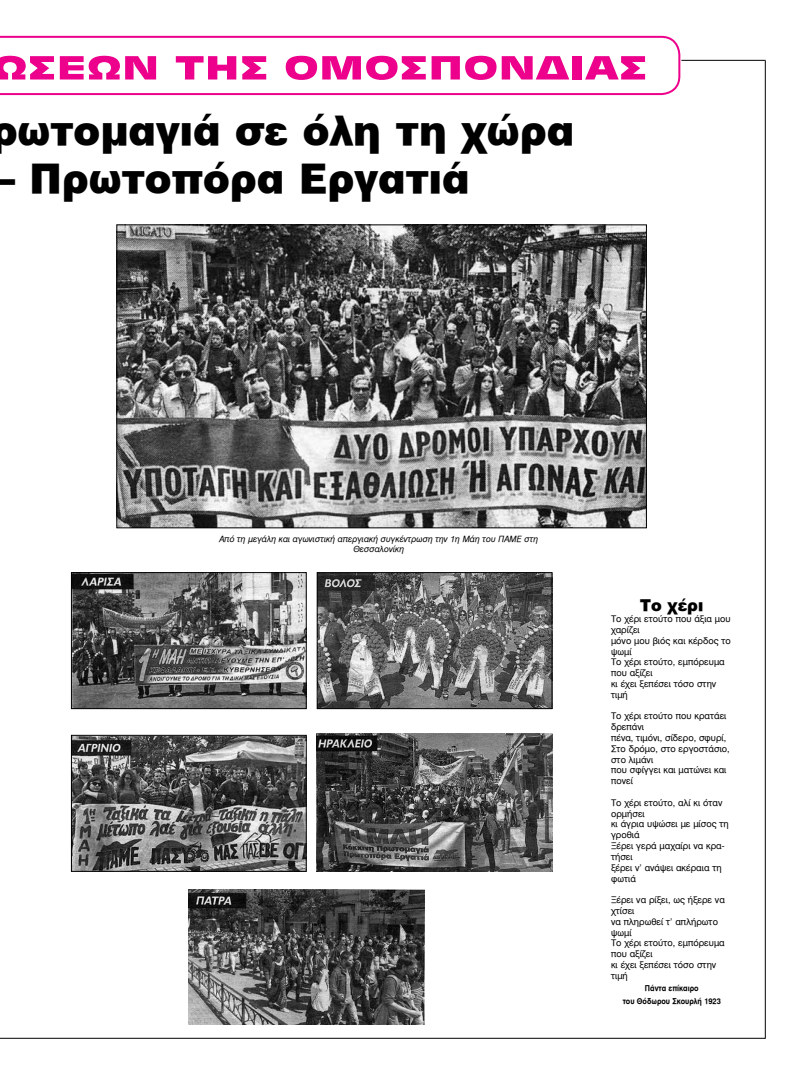
<style>
.page{position:relative;width:803px;height:1078px;background:#fff}
.page>*{position:absolute;margin:0;border:0;box-sizing:border-box;transform-origin:0 0}
.t1{font:900 40px "UB Helvetica";color:#000}
.t2{font:900 35px "UB Antique Olive";color:#ec008c;scale:1.55 1}
.t3{font:900 16px "UB Helvetica";color:#000}
.t4{font:9px/10.8px "UB Helvetica";color:#000}
.t5{font:8.5px/10.2px "UB Helvetica Italic";color:#000;text-align:center}
.t6{font:8px/12.4px "UB Helvetica Bold";color:#000;text-align:center;scale:.9 1}
</style>
<div class="page">
<svg style="left:0;top:36px;width:680px;height:59px"></svg>
<hr style="left:681px;top:60px;width:84px;height:1px;background:#000">
<hr style="left:0;top:1037px;width:764px;height:1px;background:#000">
<hr style="left:764px;top:61px;width:1px;height:977px;background:#000">
<img style="left:118px;top:226px;width:526px;height:300px">
<div style="left:116px;top:224px;width:530px;height:304px;border:1px solid #000"></div>
<img style="left:73px;top:574px;width:231px;height:133px">
<div style="left:71px;top:572px;width:235px;height:137px;border:1px solid #000"></div>
<img style="left:318px;top:574px;width:232px;height:133px">
<div style="left:316px;top:572px;width:236px;height:137px;border:1px solid #000"></div>
<img style="left:73px;top:736px;width:231px;height:133px">
<div style="left:71px;top:734px;width:235px;height:137px;border:1px solid #000"></div>
<img style="left:189px;top:889px;width:235px;height:135px">
<img style="left:316px;top:733px;width:236px;height:138px">
<h2 class="t2" style="left:-7px;top:50px;width:424px">ΩΣΕΩΝ ΤΗΣ ΟΜΟΣΠΟΝΔΙΑΣ</h2>
<h1 class="t1" style="left:-9px;top:107px;width:585px">ρωτομαγιά σε όλη τη χώρα</h1>
<h1 class="t1" style="left:-6px;top:155px;width:476px">– Πρωτοπόρα Εργατιά</h1>
<p class="t5" style="left:219px;top:533px;width:320px">Από τη μεγάλη και αγωνιστική απεργιακή συγκέντρωση την 1η Μάη του ΠΑΜΕ στη<br>Θεσσαλονίκη</p>
<h3 class="t3" style="left:640px;top:596px;width:64px">Το χέρι</h3>
<p class="t4" style="left:610px;top:613px;width:121px">Το χέρι ετούτο που άξια μου χαρίζει<br>μόνο μου βιός και κέρδος το ψωμί<br>Το χέρι ετούτο, εμπόρευμα που αξίζει<br>κι έχει ξεπέσει τόσο στην τιμή</p>
<p class="t4" style="left:610px;top:710px;width:120px">Το χέρι ετούτο που κρατάει δρεπάνι<br>πένα, τιμόνι, σίδερο, σφυρί,<br>Στο δρόμο, στο εργοστάσιο, στο λιμάνι<br>που σφίγγει και ματώνει και πονεί</p>
<p class="t4" style="left:610px;top:797px;width:119px">Το χέρι ετούτο, αλί κι όταν ορμήσει<br>κι άγρια υψώσει με μίσος τη γροθιά<br>Ξέρει γερά μαχαίρι να κρα&shy;τήσει<br>ξέρει ν’ ανάψει ακέραια τη φωτιά</p>
<p class="t4" style="left:610px;top:894px;width:115px">Ξέρει να ρίξει, ως ήξερε να χτίσει<br>να πληρωθεί τ’ απλήρωτο ψωμί<br>Το χέρι ετούτο, εμπόρευμα που αξίζει<br>κι έχει ξεπέσει τόσο στην τιμή</p>
<p class="t6" style="left:622px;top:981px;width:110px">Πάντα επίκαιρο<br>του Θόδωρου Σκουρλή 1923</p>
</div>
